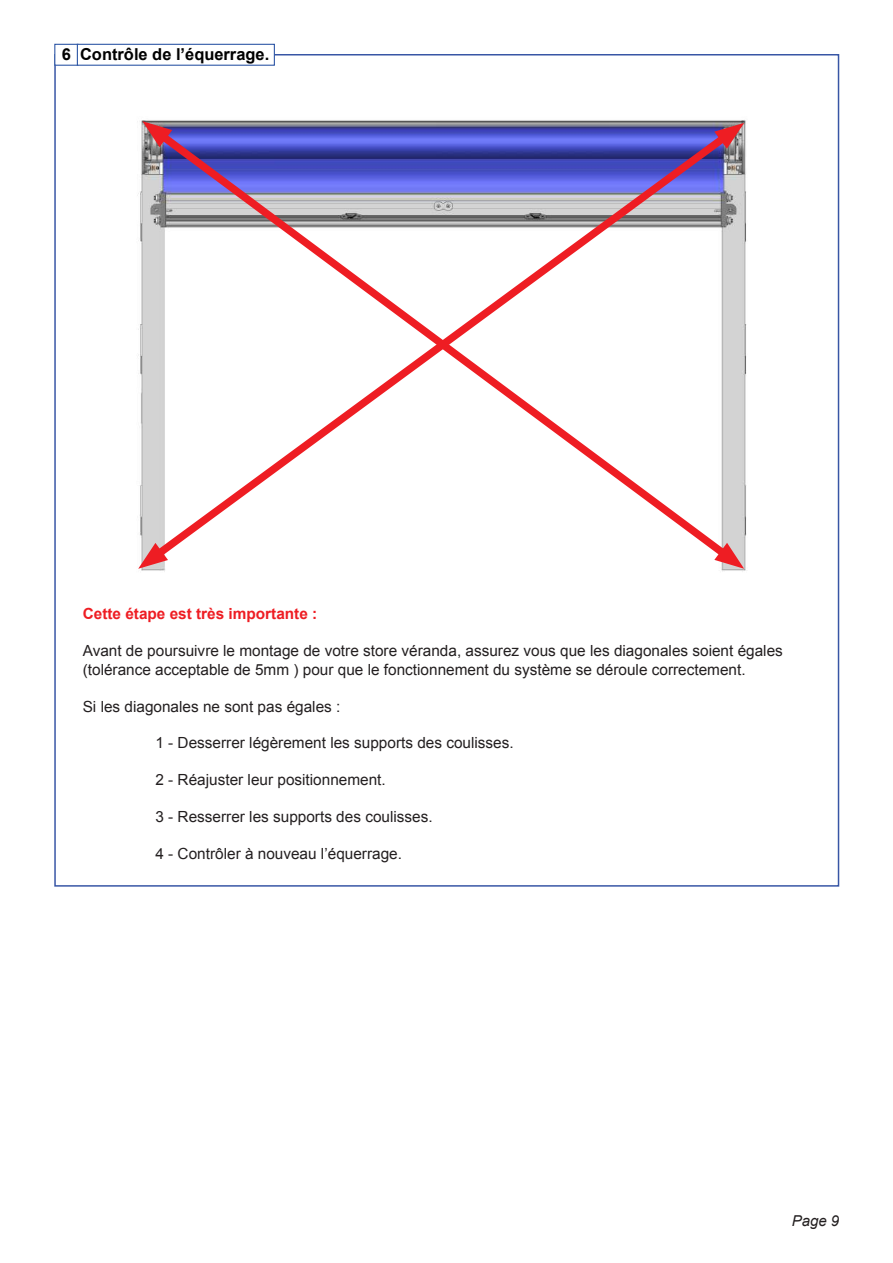
<style>
.page{position:relative;width:893px;height:1263px;background:#fff}
.page>*{position:absolute;margin:0;border:0;box-sizing:border-box;transform-origin:0 0}
.t1{font:700 16.5px "Arial";color:#000}
.t2{font:15.3px/18.5px "Arial";color:#231f20}
.t3{font:700 15.3px "Arial";color:#ee1d23}
.t4{font:italic 15px "Arial";color:#231f20}
</style>
<div class="page">
<img style="left:137px;top:120px;width:610px;height:452px">
<svg style="left:142px;top:121px;width:30px;height:1px"></svg>
<svg style="left:741px;top:543px;width:3px;height:26px"></svg>
<svg style="left:141px;top:122px;width:600px;height:447px"></svg>
<svg style="left:138px;top:543px;width:30px;height:26px"></svg>
<svg style="left:714px;top:123px;width:30px;height:26px"></svg>
<div style="left:54px;top:44px;width:24px;height:22px;background:#fff;border:1px solid #2d56a5"></div>
<div style="left:77px;top:44px;width:198px;height:22px;background:#fff;border:1px solid #2d56a5"></div>
<p class="t1" style="left:62px;top:43px;width:209px">6 Contrôle de l’équerrage.</p>
<p class="t3" style="left:83px;top:604px;width:236px">Cette étape est très importante :</p>
<p class="t2" style="left:83px;top:642px;width:702px">Avant de poursuivre le montage de votre store véranda, assurez vous que les diagonales soient égales (tolérance acceptable de 5mm ) pour que le fonctionnement du système se déroule correctement.</p>
<p class="t2" style="left:83px;top:697px;width:259px">Si les diagonales ne sont pas égales :</p>
<p class="t2" style="left:155px;top:734px;width:360px">1 - Desserrer légèrement les supports des coulisses.</p>
<p class="t2" style="left:155px;top:771px;width:232px">2 - Réajuster leur positionnement.</p>
<p class="t2" style="left:155px;top:808px;width:279px">3 - Resserrer les supports des coulisses.</p>
<p class="t2" style="left:155px;top:844px;width:248px">4 - Contrôler à nouveau l’équerrage.</p>
<p class="t4" style="left:792px;top:1211px;width:49px">Page 9</p>
</div>
